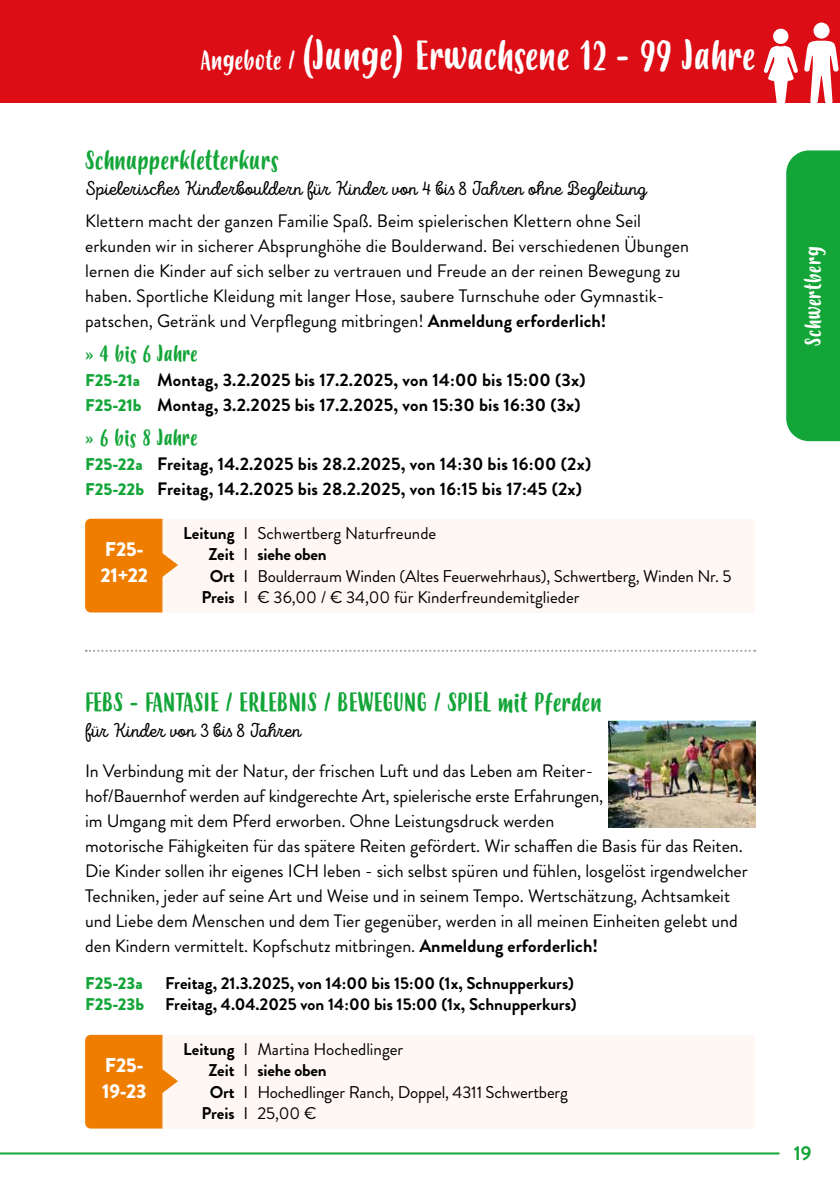
<style>
.page{position:relative;width:840px;height:1191px;background:#fff}
.page>*{position:absolute;margin:0;border:0;box-sizing:border-box;transform-origin:0 0}
.t1{font:40px "Budidaya";letter-spacing:.01em;color:#fff}
.t2{font:26px "Budidaya";letter-spacing:.01em;color:#13a538}
.t3{font:22px "Budidaya";letter-spacing:.01em;color:#13a538}
.t4{font:22px "Budidaya";letter-spacing:.025em;color:#fff}
.t5{font:20px "Intro Script";color:#000}
.t6{font:900 20px/26px "Brandon Grotesque";letter-spacing:-.01em;color:#fff}
.t7{font:700 20px "Brandon Grotesque";color:#13a538}
.t8{font:18px/25px "Brandon Grotesque";color:#000}
.t9{font:700 18px/25px "Brandon Grotesque";letter-spacing:.01em;color:#000}
.t10{font:17px "Brandon Grotesque";letter-spacing:-.01em;color:#000}
.t11{font:700 17px/20.4px "Brandon Grotesque";color:#000;text-align:right}
.t12{font:900 17px "Brandon Grotesque";color:#13a538}
.s1{font-size:26px}
.s2{font-weight:700}
.s3{font-weight:900;font-size:17px;color:#13a538}
.s4{font-weight:400}
.s5{font-weight:900;color:#13a538}
</style>
<div class="page">
<hr style="left:0;top:1152px;width:779px;height:2px;background:#13a538">
<div style="left:0;top:0;width:839px;height:102px;background:#dc0d15"></div>
<div style="left:786px;top:150px;width:53px;height:292px;background:#13a538"></div>
<svg style="left:86px;top:650px;width:668px;height:2px"></svg>
<svg style="left:763px;top:46px;width:34px;height:57px"></svg>
<div style="left:772px;top:29px;width:16px;height:15px;background:#fff;border-radius:50%"></div>
<svg style="left:803px;top:41px;width:35px;height:62px"></svg>
<div style="left:813px;top:23px;width:16px;height:16px;background:#fff;border-radius:50%"></div>
<div style="left:85px;top:519px;width:669px;height:93px;background:#fef7f4"></div>
<svg style="left:85px;top:519px;width:93px;height:93px;background:#f18f24"></svg>
<div style="left:85px;top:1034px;width:669px;height:94px;background:#fef7f4"></div>
<svg style="left:85px;top:1034px;width:93px;height:94px;background:#f19026"></svg>
<img style="left:608px;top:720px;width:146px;height:107px">
<h1 class="t1" style="left:200px;top:34px;width:556px"><span class="s1">Angebote /</span> (Junge) Erwachsene 12 - 99 Jahre</h1>
<h2 class="t2" style="left:85px;top:146px;width:194px">Schnupperkletterkurs</h2>
<p class="t5" style="left:85px;top:177px;width:562px">Spielerisches Kinderbouldern für Kinder von 4 bis 8 Jahren ohne Begleitung</p>
<p class="t8" style="left:85px;top:209px;width:605px">Klettern macht der ganzen Familie Spaß. Beim spielerischen Klettern ohne Seil erkunden wir in sicherer Absprunghöhe die Boulderwand. Bei verschiedenen Übungen lernen die Kinder auf sich selber zu vertrauen und Freude an der reinen Bewegung zu haben. Sportliche Kleidung mit langer Hose, saubere Turnschuhe oder Gymnastik&shy;patschen, Getränk und Verpflegung mitbringen! <span class="s2">Anmeldung erforderlich!</span></p>
<p class="t3" style="left:85px;top:341px;width:114px">» 4 bis 6 Jahre</p>
<p class="t9" style="left:85px;top:368px;width:501px"><span class="s3">F25-21a</span> Montag, 3.2.2025 bis 17.2.2025, von 14:00 bis 15:00 (3x)<br><span class="s3">F25-21b</span> Montag, 3.2.2025 bis 17.2.2025, von 15:30 bis 16:30 (3x)</p>
<p class="t3" style="left:85px;top:425px;width:114px">» 6 bis 8 Jahre</p>
<p class="t9" style="left:85px;top:452px;width:507px"><span class="s3">F25-22a</span> Freitag, 14.2.2025 bis 28.2.2025, von 14:30 bis 16:00 (2x)<br><span class="s3">F25-22b</span> Freitag, 14.2.2025 bis 28.2.2025, von 16:15 bis 17:45 (2x)</p>
<p class="t6" style="left:100px;top:537px;width:49px">F25-<br>21+22</p>
<p class="t10" style="left:183px;top:521px;width:254px"><span class="s2">Leitung</span> I Schwertberg Naturfreunde</p>
<p class="t11" style="left:208px;top:544px;width:120px">Zeit <span class="s4">I</span> siehe oben</p>
<p class="t10" style="left:209px;top:564px;width:523px"><span class="s2">Ort</span> I Boulderraum Winden (Altes Feuerwehrhaus), Schwertberg, Winden Nr. 5</p>
<p class="t10" style="left:201px;top:585px;width:379px"><span class="s2">Preis</span> I € 36,00 / € 34,00 für Kinderfreundemitglieder</p>
<h2 class="t2" style="left:85px;top:688px;width:518px">FEBS - FANTASIE / ERLEBNIS / BEWEGUNG / SPIEL mit Pferden</h2>
<p class="t5" style="left:85px;top:719px;width:218px">für Kinder von 3 bis 8 Jahren</p>
<p class="t8" style="left:85px;top:759px;width:664px">In Verbindung mit der Natur, der frischen Luft und das Leben am Reiter-<br>hof/Bauernhof werden auf kindgerechte Art, spielerische erste Erfahrungen,<br>im Umgang mit dem Pferd erworben. Ohne Leistungsdruck werden<br>motorische Fähigkeiten für das spätere Reiten gefördert. Wir schaffen die Basis für das Reiten.<br>Die Kinder sollen ihr eigenes ICH leben - sich selbst spüren und fühlen, losgelöst irgendwelcher Techniken, jeder auf seine Art und Weise und in seinem Tempo. Wertschätzung, Achtsamkeit und Liebe dem Menschen und dem Tier gegenüber, werden in all meinen Einheiten gelebt und den Kindern vermittelt. Kopfschutz mitbringen. <span class="s2">Anmeldung erforderlich!</span></p>
<p class="t12" style="left:85px;top:971px;width:59px">F25-23a</p>
<p class="t11" style="left:85px;top:973px;width:492px">Freitag, 21.3.2025, von 14:00 bis 15:00 (1x, Schnupperkurs)<br><span class="s5">F25-23b</span> Freitag, 4.04.2025 von 14:00 bis 15:00 (1x, Schnupperkurs)</p>
<p class="t6" style="left:102px;top:1052px;width:46px">F25-<br>19-23</p>
<p class="t10" style="left:183px;top:1037px;width:221px"><span class="s2">Leitung</span> I Martina Hochedlinger</p>
<p class="t11" style="left:208px;top:1060px;width:120px">Zeit <span class="s4">I</span> siehe oben</p>
<p class="t10" style="left:209px;top:1080px;width:359px"><span class="s2">Ort</span> I Hochedlinger Ranch, Doppel, 4311 Schwertberg</p>
<p class="t10" style="left:201px;top:1101px;width:117px"><span class="s2">Preis</span> I 25,00 €</p>
<p class="t4" style="left:800px;top:346px;width:101px;rotate:-90deg">Schwertberg</p>
<p class="t7" style="left:793px;top:1138px;width:19px">19</p>
</div>
